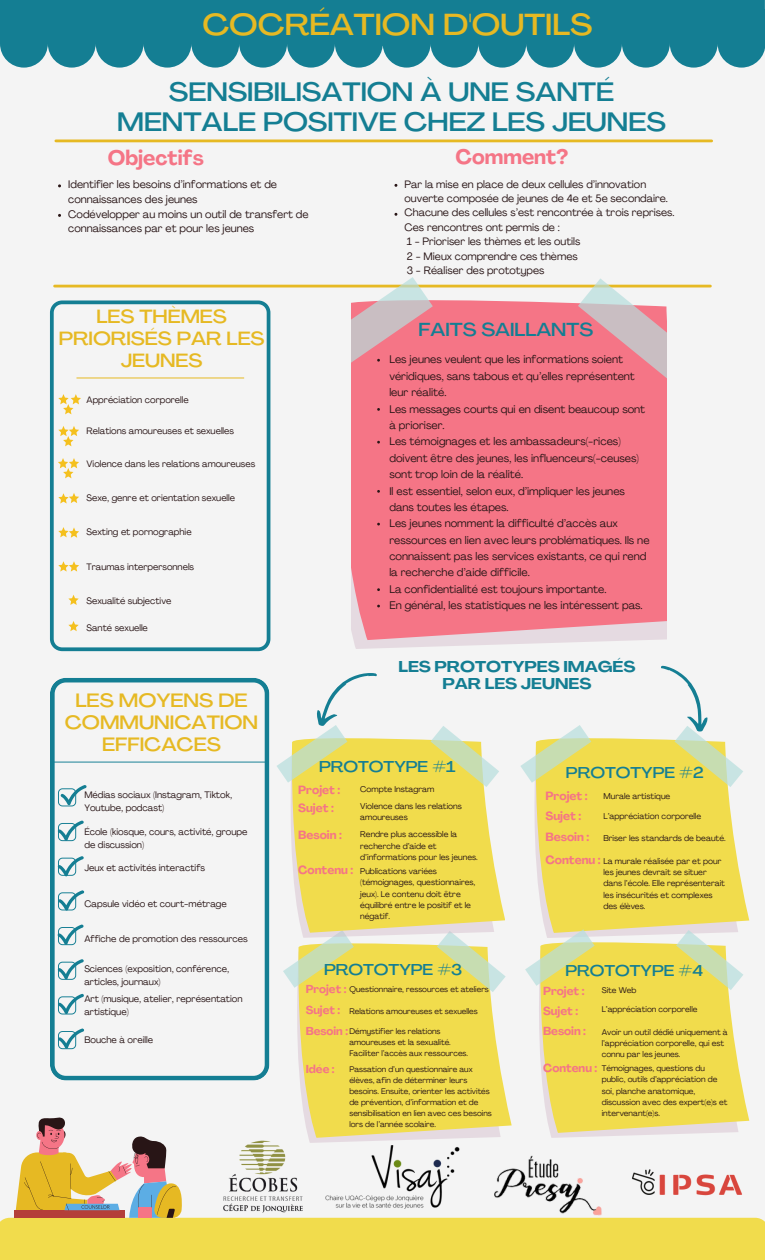
<style>
.page{position:relative;width:765px;height:1260px;background:#f4f4f4}
.page>*{position:absolute;margin:0;border:0;box-sizing:border-box;transform-origin:0 0}
.t1{font:500 expanded 30px "Agrandir";color:#e6b923}
.t2{font:500 expanded 26.25px/30px "Agrandir";color:#147e93;text-align:center}
.t3{font:700 20.62px "Agrandir";color:#f57586}
.t4{font:500 expanded 19px/21.9px "Agrandir";color:#e6b923;text-align:center}
.t5{font:500 expanded 18.88px/21.6px "Agrandir";color:#e6b923;text-align:center}
.t6{font:500 expanded 18.5px "Agrandir";color:#147e93}
.t7{font:500 expanded 15.5px "Agrandir";color:#147e93}
.t8{font:700 expanded 15.5px/17.8px "Agrandir";color:#147e93;text-align:center}
.t9{font:700 11.75px "Agrandir";color:#f57586}
.t10{font:700 11.5px "Agrandir";color:#f57586}
.t11{font:700 11.38px "Agrandir";color:#f57586}
.t12{font:10.88px/16.4px "Agrandir";color:#281516}
.t13{font:10.75px/14.8px "Agrandir";color:#281516}
.t14{font:10.62px/14.5px "Agrandir";color:#281516}
.t15{font:9.25px/12.8px "Agrandir";color:#281516}
.t16{font:8.25px/11.4px "Agrandir";color:#281516}
.t17{font:8.12px/11.1px "Agrandir";color:#281516}
.t18{font:8px/11px "Agrandir";color:#281516}
</style>
<div class="page">
<div style="left:0;top:1218px;width:765px;height:42px;background:#f1dc4c"></div>
<hr style="left:55px;top:285px;width:655px;height:2px;background:#e6b923">
<hr style="left:56px;top:140px;width:656px;height:2px;background:#e6b923">
<div style="left:0;top:0;width:765px;height:68px;background:#147e93"></div>
<img style="left:307px;top:1145px;width:171px;height:73px">
<img style="left:217px;top:1140px;width:90px;height:78px">
<img style="left:632px;top:1169px;width:110px;height:27px">
<div style="left:14px;top:1210px;width:111px;height:8px;background:#b43f39"></div>
<svg style="left:16px;top:1117px;width:166px;height:101px"></svg>
<svg style="left:50px;top:678px;width:219px;height:403px"></svg>
<svg style="left:353px;top:640px;width:283px;height:9px;fill:#eae2e7"></svg>
<div style="left:352px;top:386px;width:314px;height:254px;background:#f57586"></div>
<svg style="left:352px;top:277px;width:314px;height:109px"></svg>
<svg style="left:297px;top:1138px;width:160px;height:5px"></svg>
<svg style="left:297px;top:992px;width:214px;height:146px;background:#f0dd5f"></svg>
<svg style="left:284px;top:938px;width:222px;height:54px"></svg>
<svg style="left:534px;top:787px;width:215px;height:143px;background:#f0dd5d"></svg>
<svg style="left:302px;top:933px;width:156px;height:5px"></svg>
<svg style="left:291px;top:787px;width:214px;height:146px;background:#f0dd5f"></svg>
<svg style="left:50px;top:300px;width:220px;height:351px"></svg>
<hr style="left:76px;top:378px;width:168px;height:1px;background:#e6b923">
<svg style="left:58px;top:394px;width:23px;height:20px"></svg>
<svg style="left:58px;top:426px;width:21px;height:20px"></svg>
<svg style="left:58px;top:458px;width:21px;height:20px"></svg>
<svg style="left:58px;top:493px;width:21px;height:11px"></svg>
<svg style="left:58px;top:527px;width:21px;height:11px"></svg>
<svg style="left:58px;top:561px;width:21px;height:11px"></svg>
<svg style="left:68px;top:621px;width:11px;height:10px"></svg>
<svg style="left:68px;top:595px;width:11px;height:10px"></svg>
<svg style="left:58px;top:785px;width:29px;height:21px"></svg>
<svg style="left:58px;top:820px;width:26px;height:21px"></svg>
<svg style="left:58px;top:856px;width:26px;height:20px"></svg>
<svg style="left:58px;top:890px;width:26px;height:21px"></svg>
<svg style="left:58px;top:924px;width:26px;height:21px"></svg>
<svg style="left:58px;top:959px;width:26px;height:21px"></svg>
<svg style="left:58px;top:994px;width:26px;height:21px"></svg>
<svg style="left:58px;top:1028px;width:26px;height:21px"></svg>
<svg style="left:525px;top:930px;width:218px;height:208px;background:#eedf75"></svg>
<svg style="left:277px;top:673px;width:222px;height:114px"></svg>
<svg style="left:520px;top:665px;width:223px;height:122px"></svg>
<img style="left:484px;top:1155px;width:127px;height:63px">
<p class="t1" style="left:202px;top:12px;width:391px">COCRÉATION D'OUTILS</p>
<p class="t2" style="left:117px;top:79px;width:550px">SENSIBILISATION À UNE SANTÉ<br>MENTALE POSITIVE CHEZ LES JEUNES</p>
<p class="t3" style="left:108px;top:150px;width:97px">Objectifs</p>
<p class="t3" style="left:456px;top:148px;width:114px">Comment?</p>
<p class="t14" style="left:405px;top:178px;width:265px">Par la mise en place de deux cellules d’innovation ouverte composée de jeunes de 4e et 5e secondaire.</p>
<p class="t14" style="left:405px;top:207px;width:271px">Chacune des cellules s’est rencontrée à trois reprises.<br>Ces rencontres ont permis de :</p>
<p class="t14" style="left:407px;top:236px;width:175px">1 - Prioriser les thèmes et les outils</p>
<p class="t14" style="left:407px;top:250px;width:172px">2 - Mieux comprendre ces thèmes</p>
<p class="t14" style="left:407px;top:264px;width:139px">3 - Réaliser des prototypes</p>
<p class="t5" style="left:59px;top:308px;width:207px">LES THÈMES<br>PRIORISÉS PAR LES<br>JEUNES</p>
<h6 class="t15" style="left:87px;top:395px;width:104px">Appréciation corporelle</h6>
<p class="t13" style="left:68px;top:178px;width:210px">Identifier les besoins d’informations et de connaissances des jeunes</p>
<p class="t13" style="left:68px;top:208px;width:242px">Codévelopper au moins un outil de transfert de connaissances par et pour les jeunes</p>
<h5 class="t6" style="left:419px;top:322px;width:176px">FAITS SAILLANTS</h5>
<p class="t12" style="left:389px;top:353px;width:247px">Les jeunes veulent que les informations soient véridiques, sans tabous et qu’elles représentent leur réalité.</p>
<p class="t12" style="left:389px;top:402px;width:257px">Les messages courts qui en disent beaucoup sont à prioriser.</p>
<p class="t12" style="left:389px;top:434px;width:251px">Les témoignages et les ambassadeurs(-rices) doivent être des jeunes, les influenceurs(-ceuses) sont trop loin de la réalité.</p>
<p class="t12" style="left:389px;top:484px;width:237px">Il est essentiel, selon eux, d’impliquer les jeunes dans toutes les étapes.</p>
<p class="t12" style="left:389px;top:516px;width:262px">Les jeunes nomment la difficulté d’accès aux ressources en lien avec leurs problématiques. Ils ne connaissent pas les services existants, ce qui rend la recherche d’aide difficile.</p>
<p class="t12" style="left:389px;top:582px;width:219px">La confidentialité est toujours importante.</p>
<p class="t12" style="left:389px;top:598px;width:255px">En général, les statistiques ne les intéressent pas.</p>
<p class="t15" style="left:87px;top:426px;width:149px">Relations amoureuses et sexuelles</p>
<p class="t15" style="left:87px;top:458px;width:170px">Violence dans les relations amoureuses</p>
<p class="t15" style="left:87px;top:493px;width:150px">Sexe, genre et orientation sexuelle</p>
<p class="t15" style="left:87px;top:527px;width:107px">Sexting et pornographie</p>
<p class="t15" style="left:87px;top:561px;width:109px">Traumas interpersonnels</p>
<p class="t15" style="left:87px;top:595px;width:86px">Sexualité subjective</p>
<p class="t15" style="left:87px;top:623px;width:63px">Santé sexuelle</p>
<h4 class="t4" style="left:65px;top:692px;width:195px">LES MOYENS DE<br>COMMUNICATION<br>EFFICACES</h4>
<p class="t15" style="left:84px;top:789px;width:149px">Médias sociaux (Instagram, Tiktok,<br>Youtube, podcast)</p>
<p class="t15" style="left:84px;top:826px;width:165px">École (kiosque, cours, activité, groupe de discussion)</p>
<p class="t15" style="left:84px;top:863px;width:122px">Jeux et activités interactifs</p>
<p class="t15" style="left:84px;top:898px;width:144px">Capsule vidéo et court-métrage</p>
<p class="t15" style="left:84px;top:933px;width:165px">Affiche de promotion des ressources</p>
<p class="t15" style="left:84px;top:963px;width:146px">Sciences (exposition, conférence, articles, journaux)</p>
<p class="t15" style="left:84px;top:993px;width:160px">Art (musique, atelier, représentation artistique)</p>
<p class="t15" style="left:84px;top:1035px;width:70px">Bouche à oreille</p>
<p class="t8" style="left:398px;top:659px;width:239px">LES PROTOTYPES IMAGÉS<br>PAR LES JEUNES</p>
<p class="t7" style="left:319px;top:761px;width:138px">PROTOTYPE #1</p>
<p class="t9" style="left:298px;top:785px;width:44px">Projet :</p>
<p class="t9" style="left:298px;top:803px;width:37px">Sujet :</p>
<p class="t9" style="left:298px;top:830px;width:45px">Besoin :</p>
<p class="t16" style="left:360px;top:785px;width:76px">Compte Instagram</p>
<p class="t16" style="left:360px;top:801px;width:103px">Violence dans les relations amoureuses</p>
<p class="t16" style="left:360px;top:830px;width:119px">Rendre plus accessible la recherche d’aide et d’informations pour les jeunes.</p>
<p class="t9" style="left:298px;top:865px;width:57px">Contenu :</p>
<p class="t16" style="left:360px;top:866px;width:117px">Publications variées (témoignages, questionnaires, jeux). Le contenu doit être équilibré entre le positif et le négatif.</p>
<h3 class="t7" style="left:324px;top:964px;width:140px">PROTOTYPE #3</h3>
<p class="t11" style="left:306px;top:985px;width:42px">Projet :</p>
<p class="t11" style="left:306px;top:1005px;width:36px">Sujet :</p>
<p class="t11" style="left:306px;top:1027px;width:44px">Besoin :</p>
<p class="t11" style="left:306px;top:1064px;width:30px">Idée :</p>
<p class="t18" style="left:349px;top:985px;width:141px">Questionnaire, ressources et ateliers</p>
<p class="t18" style="left:349px;top:1006px;width:130px">Relations amoureuses et sexuelles</p>
<p class="t18" style="left:349px;top:1026px;width:120px">Démystifier les relations amoureuses et la sexualité.<br>Faciliter l’accès aux ressources.</p>
<p class="t18" style="left:349px;top:1065px;width:144px">Passation d’un questionnaire aux élèves, afin de déterminer leurs besoins. Ensuite, orienter les activités de prévention, d’information et de sensibilisation en lien avec ces besoins lors de l’année scolaire.</p>
<p class="t7" style="left:566px;top:766px;width:139px">PROTOTYPE #2</p>
<p class="t9" style="left:545px;top:791px;width:44px">Projet :</p>
<p class="t9" style="left:545px;top:812px;width:37px">Sujet :</p>
<p class="t9" style="left:545px;top:833px;width:45px">Besoin :</p>
<p class="t9" style="left:545px;top:855px;width:57px">Contenu :</p>
<p class="t16" style="left:603px;top:791px;width:68px">Murale artistique</p>
<p class="t16" style="left:603px;top:811px;width:99px">L’appréciation corporelle</p>
<p class="t16" style="left:603px;top:833px;width:124px">Briser les standards de beauté.</p>
<p class="t16" style="left:603px;top:856px;width:123px">La murale réalisée par et pour les jeunes devrait se situer dans l’école. Elle représenterait les insécurités et complexes des élèves.</p>
<p class="t7" style="left:565px;top:964px;width:139px">PROTOTYPE #4</p>
<h6 class="t10" style="left:543px;top:986px;width:43px">Projet :</h6>
<p class="t10" style="left:543px;top:1007px;width:37px">Sujet :</p>
<h3 class="t10" style="left:543px;top:1026px;width:44px">Besoin :</h3>
<p class="t10" style="left:543px;top:1063px;width:56px">Contenu :</p>
<p class="t17" style="left:602px;top:986px;width:36px">Site Web</p>
<p class="t17" style="left:602px;top:1004px;width:97px">L’appréciation corporelle</p>
<p class="t17" style="left:602px;top:1027px;width:128px">Avoir un outil dédié uniquement à l’appréciation corporelle, qui est connu par les jeunes.</p>
<p class="t17" style="left:602px;top:1064px;width:127px">Témoignages, questions du public, outils d’appréciation de soi, planche anatomique, discussion avec des expert(e)s et intervenant(e)s.</p>
</div>
